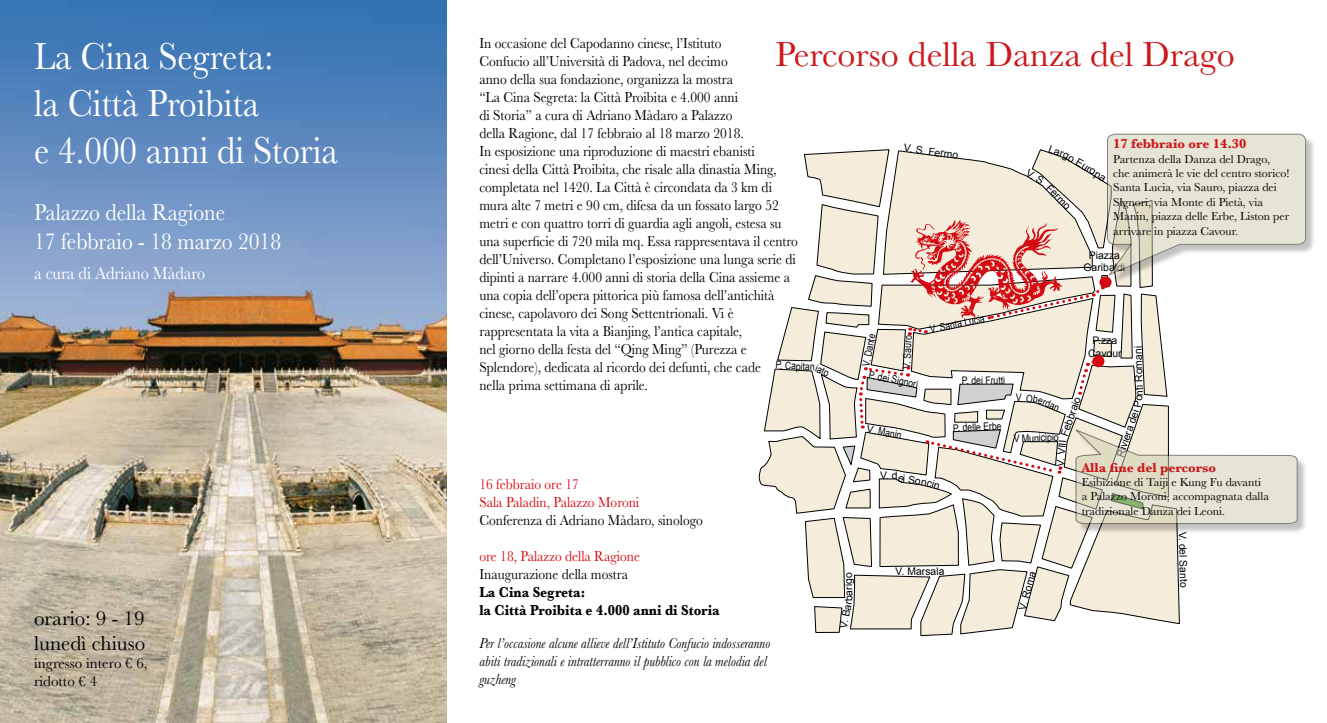
<style>
.page{position:relative;width:1327px;height:723px;background:#fff}
.page>*{position:absolute;margin:0;border:0;box-sizing:border-box;transform-origin:0 0}
.t1{font:39px/46.8px "Baskerville";color:#fff;scale:.9 1}
.t2{font:36px "Baskerville";color:#cd171a}
.t3{font:24px/28.8px "Baskerville";color:#fff;scale:.9 1}
.t4{font:21px/25.2px "Baskerville";color:#000}
.t5{font:18px "Baskerville";color:#fff;scale:.9 1}
.t6{font:15px/18px "Baskerville";color:#000;scale:.9 1}
.t7{font:italic 15px/18px "Baskerville";color:#000;scale:.9 1}
.t8{font:15px/18px "Baskerville";color:#d50911;scale:.9 1}
.t9{font:700 15px/18px "Baskerville";color:#000;scale:.9 1}
.t10{font:15px/18px "Baskerville";color:#000}
.t11{font:700 13.5px "Baskerville";color:#cd171a}
.t12{font:12px/14.4px "Baskerville";color:#000}
.t13{font:10.5px/12.5px "Arial";color:#000;text-align:center}
.t14{font:10.5px "Arial";color:#000;scale:.83 1}
.t15{font:10.5px "Arial";color:#000;scale:.86 1}
</style>
<div class="page">
<img style="left:0;top:0;width:446px;height:723px">
<div style="left:1108px;top:135px;width:208px;height:150px;background:#000;opacity:.49"></div>
<svg style="left:758px;top:134px;width:548px;height:503px"></svg>
<h1 class="t1" style="left:34px;top:34px;width:339px">La Cina Segreta:<br>la Città Proibita<br>e 4.000 anni di Storia</h1>
<h3 class="t3" style="left:34px;top:198px;width:276px">Palazzo della Ragione<br>17 febbraio - 18 marzo 2018</h3>
<p class="t5" style="left:34px;top:262px;width:192px">a cura di Adriano Màdaro</p>
<h3 class="t4" style="left:34px;top:606px;width:113px">orario: 9 - 19 lunedì chiuso</h3>
<p class="t10" style="left:34px;top:655px;width:115px">ingresso intero € 6, ridotto € 4</p>
<p class="t6" style="left:479px;top:34px;width:355px">In occasione del Capodanno cinese, l’Istituto<br>Confucio all’Università di Padova, nel decimo<br>anno della sua fondazione, organizza la mostra<br>“La Cina Segreta: la Città Proibita e 4.000 anni<br>di Storia” a cura di Adriano Màdaro a Palazzo<br>della Ragione, dal 17 febbraio al 18 marzo 2018.<br>In esposizione una riproduzione di maestri ebanisti<br>cinesi della Città Proibita, che risale alla dinastia Ming, completata nel 1420. La Città è circondata da 3 km di mura alte 7 metri e 90 cm, difesa da un fossato largo 52 metri e con quattro torri di guardia agli angoli, estesa su una superficie di 720 mila mq. Essa rappresentava il centro dell’Universo. Completano l’esposizione una lunga serie di dipinti a narrare 4.000 anni di storia della Cina assieme a una copia dell’opera pittorica più famosa dell’antichità cinese, capolavoro dei Song Settentrionali. Vi è rappresentata la vita a Bianjing, l’antica capitale,<br>nel giorno della festa del “Qing Ming” (Purezza e Splendore), dedicata al ricordo dei defunti, che cade<br>nella prima settimana di aprile.</p>
<h2 class="t2" style="left:775px;top:32px;width:461px">Percorso della Danza del Drago</h2>
<p class="t11" style="left:1113px;top:134px;width:135px">17 febbraio ore 14.30</p>
<p class="t12" style="left:1113px;top:152px;width:178px">Partenza della Danza del Drago, che animerà le vie del centro storico!<br>Santa Lucia, via Sauro, piazza dei Signori, via Monte di Pietà, via Manin, piazza delle Erbe, Liston per arrivare in piazza Cavour.</p>
<p class="t13" style="left:905px;top:142px;width:38px;rotate:7deg">V. S. Fe</p>
<p class="t13" style="left:1072px;top:151px;width:32px;rotate:31deg">o Euro</p>
<p class="t13" style="left:1030px;top:167px;width:23px;rotate:32deg">V. S.</p>
<p class="t13" style="left:1052px;top:182px;width:32px;rotate:45deg">Fermo</p>
<p class="t13" style="left:1083px;top:249px;width:43px">Piazza<br>Garibaldi</p>
<p class="t14" style="left:933px;top:321px;width:62px;rotate:-11deg">. Santa Lucia</p>
<p class="t14" style="left:859px;top:365px;width:41px;rotate:-79deg">V. Dante</p>
<p class="t14" style="left:899px;top:368px;width:41px;rotate:-87deg">V. Sauro</p>
<p class="t13" style="left:1088px;top:334px;width:35px">P.zza<br>Cavour</p>
<p class="t13" style="left:1133px;top:396px;width:51px;rotate:-92deg">nti Romani</p>
<p class="t14" style="left:776px;top:358px;width:49px;rotate:3deg">P. Capitan</p>
<p class="t14" style="left:818px;top:362px;width:18px;rotate:24deg">iato</p>
<p class="t14" style="left:870px;top:367px;width:62px;rotate:12deg">P. dei Signori</p>
<p class="t14" style="left:962px;top:374px;width:54px">P. dei Frutti</p>
<p class="t13" style="left:1058px;top:434px;width:43px;rotate:-71deg">Febbraio</p>
<p class="t13" style="left:1114px;top:454px;width:51px;rotate:-71deg">Riviera dei</p>
<p class="t14" style="left:953px;top:421px;width:60px;rotate:-2deg">P. delle Erbe</p>
<p class="t13" style="left:868px;top:423px;width:37px;rotate:10deg">V. Manin</p>
<p class="t15" style="left:1013px;top:431px;width:54px;rotate:-1deg">V Municipio</p>
<p class="t13" style="left:1054px;top:466px;width:29px;rotate:-85deg">V. VIII</p>
<p class="t11" style="left:1081px;top:458px;width:136px">Alla fine del percorso</p>
<p class="t12" style="left:1081px;top:475px;width:189px">Esibizione di Taiji e Kung Fu davanti a Palazzo Moroni, accompagnata dalla tradizionale Danza dei Leoni.</p>
<p class="t13" style="left:880px;top:469px;width:19px">V. d</p>
<p class="t8" style="left:479px;top:475px;width:179px">16 febbraio ore 17<br>Sala Paladin, Palazzo Moroni</p>
<p class="t6" style="left:479px;top:511px;width:250px">Conferenza di Adriano Màdaro, sinologo</p>
<p class="t8" style="left:479px;top:547px;width:180px">ore 18, Palazzo della Ragione</p>
<p class="t6" style="left:479px;top:565px;width:167px">Inaugurazione della mostra</p>
<p class="t9" style="left:479px;top:583px;width:269px">La Cina Segreta:<br>la Città Proibita e 4.000 anni di Storia</p>
<p class="t7" style="left:479px;top:634px;width:325px">Per l’occasione alcune allieve dell’Istituto Confucio indosseranno abiti tradizionali e intratterranno il pubblico con la melodia del guzheng</p>
<p class="t13" style="left:1189px;top:531px;width:57px;rotate:89deg">V. del Santo</p>
<p class="t13" style="left:895px;top:565px;width:50px;rotate:-1deg">V. Marsala</p>
<p class="t13" style="left:1016px;top:608px;width:41px;rotate:-75deg">V. Roma</p>
<p class="t13" style="left:843px;top:602px;width:30px;rotate:-92deg">bar gi o</p>
<p class="t13" style="left:837px;top:627px;width:30px;rotate:-79deg">V. Bar</p>
</div>
